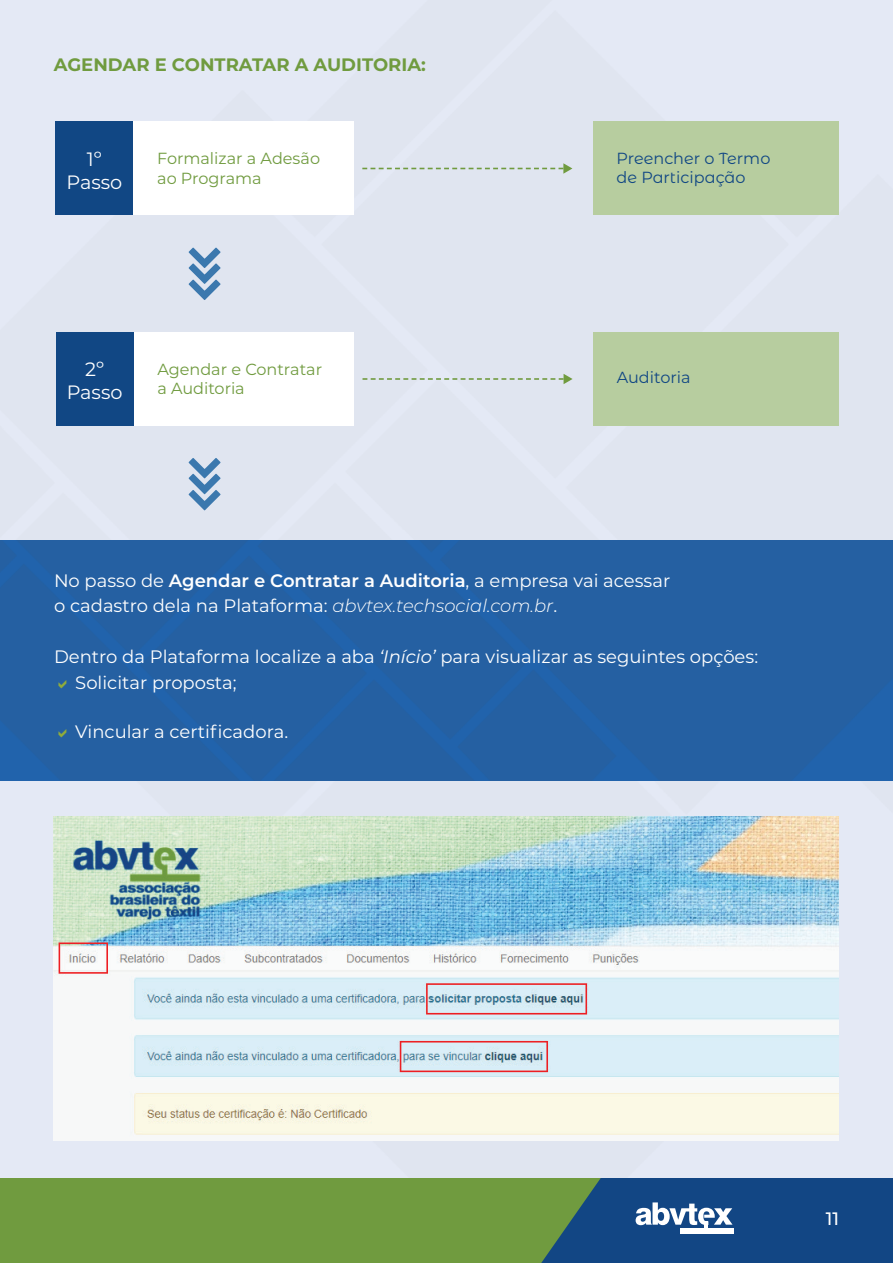
<style>
.page{position:relative;width:893px;height:1263px;background:#fff}
.page>*{position:absolute;margin:0;border:0;box-sizing:border-box;transform-origin:0 0}
.t1{font:19.35px/23.1px "Montserrat";color:#fff;text-align:center}
.t2{font:18px/25.5px "Montserrat";color:#fff}
.t3{font:700 18px "Montserrat";color:#709b3f}
.t4{font:500 18px "Montserrat";color:#fff}
.t5{font:16.05px/19.4px "Montserrat";color:#709b3f}
.t6{font:16.05px/19.4px "Montserrat Alternates";color:#114784}
.t7{font:16.05px "Montserrat";color:#114784}
.s1{font-weight:600}
.s2{font-weight:300;font-style:italic}
.s3{font-style:italic}
</style>
<div class="page">
<div style="left:0;top:1178px;width:893px;height:85px;background:#709b3f"></div>
<svg style="left:541px;top:1179px;width:352px;height:84px;background:#225382"></svg>
<hr style="left:704px;top:1221px;width:4px;height:11px;background:#fff">
<div style="left:680px;top:1228px;width:53px;height:6px;background:#fff"></div>
<img style="left:601px;top:1178px;width:292px;height:1px">
<div style="left:0;top:0;width:893px;height:541px;background:#e0e5f0"></div>
<div style="left:51px;top:781px;width:842px;height:397px;background:#e4e9f5"></div>
<img style="left:0;top:541px;width:893px;height:240px">
<img style="left:54px;top:817px;width:785px;height:323px">
<div style="left:593px;top:122px;width:246px;height:93px;background:#b7cd9f"></div>
<svg style="left:56px;top:122px;width:297px;height:93px"></svg>
<svg style="left:362px;top:163px;width:210px;height:11px;background:#d4dddd"></svg>
<svg style="left:188px;top:248px;width:33px;height:52px;background:#93b2d1"></svg>
<div style="left:593px;top:332px;width:246px;height:94px;background:#b7cd9f"></div>
<svg style="left:56px;top:332px;width:297px;height:94px"></svg>
<svg style="left:362px;top:374px;width:211px;height:10px;background:#d3dcdc"></svg>
<svg style="left:188px;top:458px;width:33px;height:52px;background:#93b2d1"></svg>
<svg style="left:58px;top:679px;width:8px;height:9px"></svg>
<svg style="left:58px;top:729px;width:8px;height:8px"></svg>
<p class="t3" style="left:54px;top:52px;width:374px">AGENDAR E CONTRATAR A AUDITORIA:</p>
<p class="t1" style="left:67px;top:146px;width:57px">1º<br>Passo</p>
<p class="t5" style="left:157px;top:148px;width:164px">Formalizar a Adesão ao Programa</p>
<p class="t6" style="left:617px;top:148px;width:155px">Preencher o Termo de Participação</p>
<p class="t1" style="left:67px;top:357px;width:57px">2º<br>Passo</p>
<p class="t5" style="left:157px;top:359px;width:166px">Agendar e Contratar a Auditoria</p>
<p class="t7" style="left:617px;top:366px;width:75px">Auditoria</p>
<p class="t2" style="left:54px;top:567px;width:618px">No passo de <span class="s1">Agendar e Contratar a Auditoria</span>, a empresa vai acessar o cadastro dela na Plataforma: <span class="s2">abvtex.techsocial.com.br</span>.</p>
<p class="t2" style="left:75px;top:643px;width:684px;text-indent:-21px">Dentro da Plataforma localize a aba <span class="s3">‘Início’</span> para visualizar as seguintes opções:<br>Solicitar proposta;</p>
<p class="t2" style="left:75px;top:718px;width:214px">Vincular a certificadora.</p>
<p class="t4" style="left:826px;top:1206px;width:15px">11</p>
</div>
